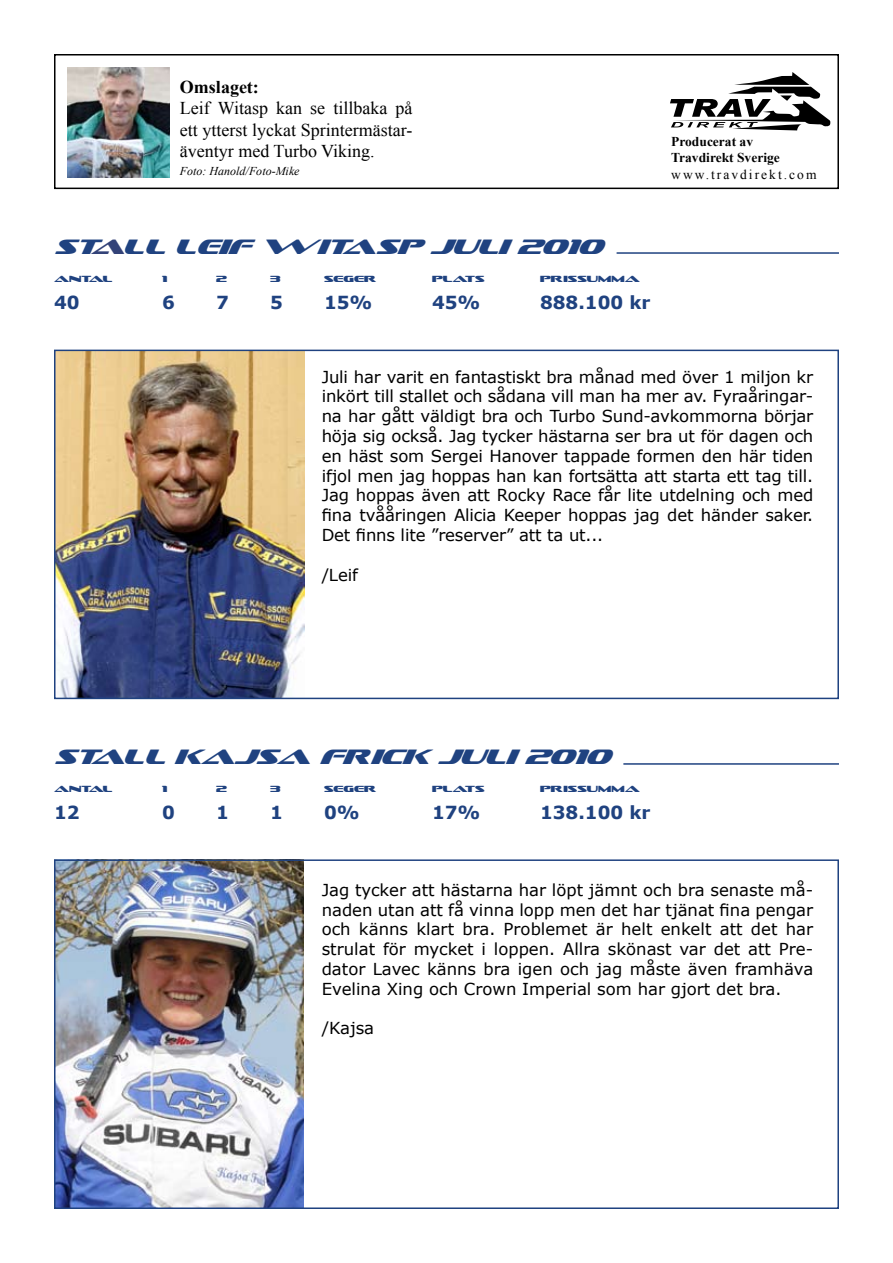
<style>
.page{position:relative;width:893px;height:1263px;background:#fff}
.page>*{position:absolute;margin:0;border:0;box-sizing:border-box;transform-origin:0 0}
.t1{font:italic 21px "Sofachrome";color:#1f4280}
.t2{font:18px/21.6px "Times New Roman";color:#000;text-align:justify}
.t3{font:700 18px "Verdana";color:#1f4280}
.t4{font:700 18px "Times New Roman";color:#000}
.t5{font:16.5px/19.8px "Verdana";letter-spacing:-.01em;color:#000;text-align:justify}
.t6{font:700 13.5px/16.2px "Times New Roman";color:#000}
.t7{font:13.5px "Times New Roman";letter-spacing:.15em;color:#000}
.t8{font:italic 12px "Times New Roman";color:#000}
.t9{font:9px "Sofachrome";color:#1f4280}
.s1{color:#334278}
</style>
<div class="page">
<img style="left:57px;top:862px;width:247px;height:344px">
<img style="left:57px;top:353px;width:247px;height:343px">
<div style="left:54px;top:54px;width:785px;height:135px;border:2px solid #000"></div>
<hr style="left:617px;top:252px;width:222px;height:2px;background:#1f4280">
<div style="left:54px;top:350px;width:785px;height:349px;border:2px solid #1f4280"></div>
<div style="left:54px;top:859px;width:785px;height:350px;border:2px solid #1f4280"></div>
<hr style="left:623px;top:763px;width:216px;height:2px;background:#1f4280">
<svg style="left:670px;top:72px;width:160px;height:58px"></svg>
<img style="left:67px;top:67px;width:103px;height:110px">
<p class="t4" style="left:180px;top:74px;width:80px">Omslaget:</p>
<p class="t2" style="left:180px;top:97px;width:234px">Leif Witasp kan se tillbaka på ett ytterst lyckat Sprintermästar&shy;äventyr med Turbo Viking.</p>
<p class="t8" style="left:180px;top:163px;width:121px">Foto: Hanold/Foto-Mike</p>
<p class="t6" style="left:671px;top:133px;width:110px">Producerat av<br>Travdirekt Sverige</p>
<p class="t7" style="left:671px;top:165px;width:147px">www.travdirekt.com</p>
<p class="t1" style="left:54px;top:236px;width:549px">ST<span class="s1">A</span>LL LEIF WITASP JULI 2010</p>
<p class="t9" style="left:54px;top:275px;width:60px">ANTAL</p>
<p class="t9" style="left:162px;top:275px;width:7px">1</p>
<p class="t9" style="left:216px;top:275px;width:12px">2</p>
<p class="t9" style="left:270px;top:275px;width:12px">3</p>
<p class="t9" style="left:324px;top:275px;width:53px">SEGER</p>
<p class="t9" style="left:432px;top:275px;width:54px">PLATS</p>
<p class="t9" style="left:540px;top:275px;width:101px">PRISSUMMA</p>
<p class="t3" style="left:54px;top:290px;width:27px">40</p>
<p class="t3" style="left:162px;top:290px;width:14px">6</p>
<p class="t3" style="left:216px;top:290px;width:14px">7</p>
<p class="t3" style="left:270px;top:290px;width:14px">5</p>
<p class="t3" style="left:324px;top:290px;width:50px">15%</p>
<p class="t3" style="left:432px;top:290px;width:50px">45%</p>
<p class="t3" style="left:540px;top:290px;width:112px">888.100 kr</p>
<p class="t5" style="left:322px;top:366px;width:493px">Juli har varit en fantastiskt bra månad med över 1 miljon kr inkört till stallet och sådana vill man ha mer av. Fyraåringar&shy;na har gått väldigt bra och Turbo Sund-avkommorna börjar höja sig också. Jag tycker hästarna ser bra ut för dagen och en häst som Sergei Hanover tappade formen den här tiden ifjol men jag hoppas han kan fortsätta att starta ett tag till.<br>Jag hoppas även att Rocky Race får lite utdelning och med fina tvååringen Alicia Keeper hoppas jag det händer saker.<br>Det finns lite ”reserver” att ta ut...</p>
<p class="t5" style="left:322px;top:564px;width:38px">/Leif</p>
<p class="t1" style="left:54px;top:746px;width:557px">STALL KAJSA FRICK JULI 2010</p>
<p class="t9" style="left:54px;top:785px;width:60px">ANTAL</p>
<p class="t9" style="left:162px;top:785px;width:7px">1</p>
<p class="t9" style="left:216px;top:785px;width:12px">2</p>
<p class="t9" style="left:270px;top:785px;width:12px">3</p>
<p class="t9" style="left:324px;top:785px;width:53px">SEGER</p>
<p class="t9" style="left:432px;top:785px;width:54px">PLATS</p>
<p class="t9" style="left:540px;top:785px;width:101px">PRISSUMMA</p>
<p class="t3" style="left:54px;top:800px;width:27px">12</p>
<p class="t3" style="left:162px;top:800px;width:14px">0</p>
<p class="t3" style="left:216px;top:800px;width:14px">1</p>
<p class="t3" style="left:270px;top:800px;width:14px">1</p>
<p class="t3" style="left:324px;top:800px;width:37px">0%</p>
<p class="t3" style="left:432px;top:800px;width:50px">17%</p>
<p class="t3" style="left:540px;top:800px;width:112px">138.100 kr</p>
<p class="t5" style="left:322px;top:880px;width:493px">Jag tycker att hästarna har löpt jämnt och bra senaste må&shy;naden utan att få vinna lopp men det har tjänat fina pengar och känns klart bra. Problemet är helt enkelt att det har strulat för mycket i loppen. Allra skönast var det att Pre&shy;dator Lavec känns bra igen och jag måste även framhäva Evelina Xing och Crown Imperial som har gjort det bra.</p>
<p class="t5" style="left:322px;top:1018px;width:54px">/Kajsa</p>
</div>
